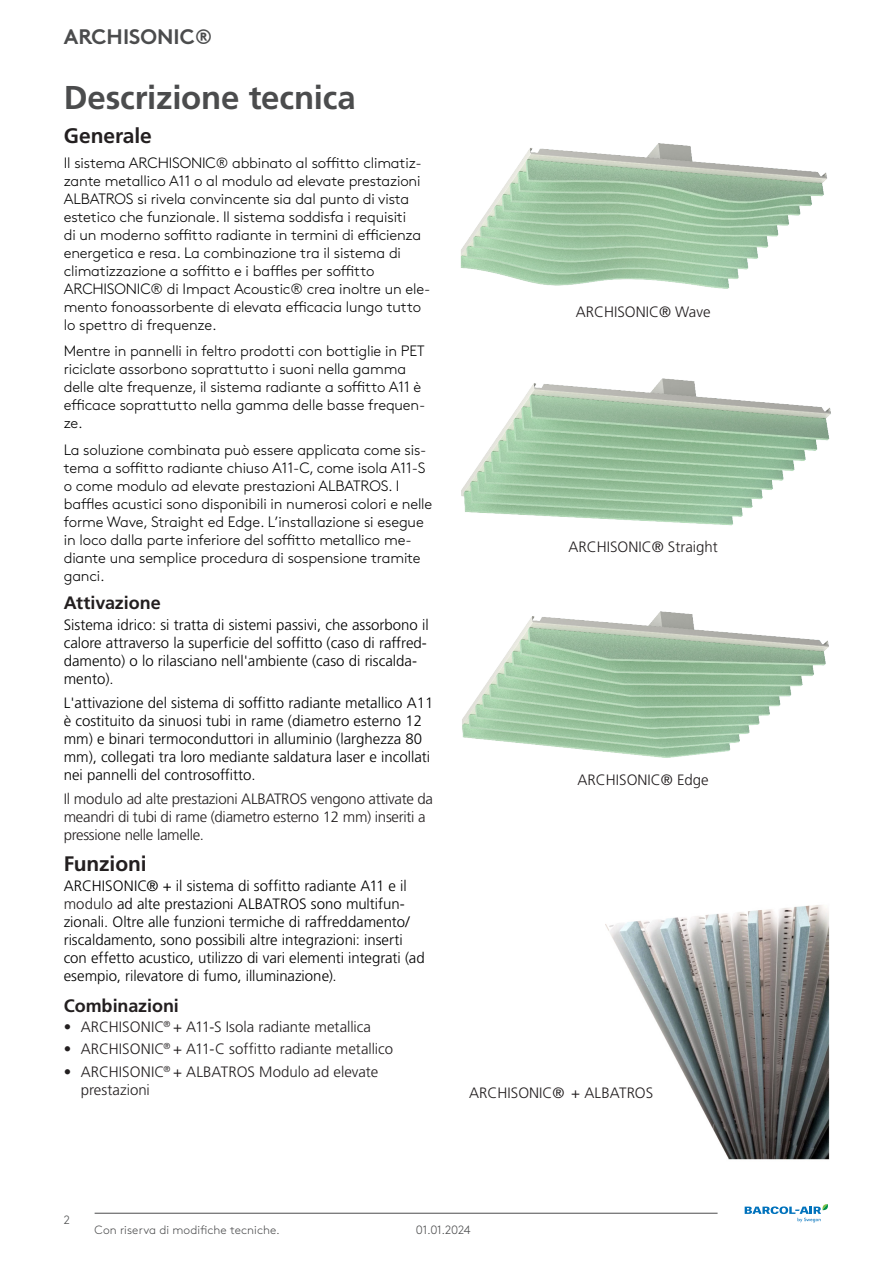
<style>
.page{position:relative;width:893px;height:1263px;background:#fff}
.page>*{position:absolute;margin:0;border:0;box-sizing:border-box;transform-origin:0 0}
.t1{font:700 33px "Frutiger LT Pro";letter-spacing:-.005em;color:#4b4c4d}
.t2{font:700 21px "Frutiger LT Pro";letter-spacing:-.005em;color:#231f20}
.t3{font:700 21px "Swegon Brown";color:#4b4c4d}
.t4{font:700 18px "Frutiger LT Pro";letter-spacing:-.005em;color:#231f20}
.t5{font:300 15px/18px "Swegon Brown";letter-spacing:-.01em;color:#000001}
.t6{font:300 15px/18px "Frutiger LT Pro";color:#000001}
.t7{font:300 15px/18px "Frutiger LT Pro";letter-spacing:-.005em;color:#231f20}
.t8{font:300 12px "Swegon Brown";letter-spacing:.005em;color:#4b4c4d}
.s1{color:#231f20}
</style>
<div class="page">
<hr style="left:95px;top:1213px;width:623px;height:1px;background:#4b4c4d">
<svg style="left:745px;top:1204px;width:83px;height:18px"></svg>
<img style="left:462px;top:611px;width:367px;height:147px">
<img style="left:461px;top:378px;width:370px;height:148px">
<img style="left:460px;top:143px;width:367px;height:146px">
<img style="left:605px;top:905px;width:224px;height:255px">
<h2 class="t3" style="left:64px;top:20px;width:150px">ARCHISONIC®</h2>
<h1 class="t1" style="left:64px;top:77px;width:294px">Descrizione tecnica</h1>
<h2 class="t2" style="left:64px;top:124px;width:90px">Generale</h2>
<p class="t5" style="left:64px;top:152px;width:368px">Il sistema ARCHISONIC® abbinato al soffitto climatiz&shy;zante metallico A11 o al modulo ad elevate prestazioni ALBATROS si rivela convincente sia dal punto di vista estetico che funzionale. Il sistema soddisfa i requisiti<br>di un moderno soffitto radiante in termini di efficienza energetica e resa. La combinazione tra il sistema di climatizzazione a soffitto e i baffles per soffitto ARCHISONIC® di Impact Acoustic® crea inoltre un ele&shy;mento fonoassorbente di elevata efficacia lungo tutto lo spettro di frequenze.</p>
<p class="t5" style="left:64px;top:341px;width:363px">Mentre in pannelli in feltro prodotti con bottiglie in PET riciclate assorbono soprattutto i suoni nella gamma delle alte frequenze, il sistema radiante a soffitto A11 è efficace soprattutto nella gamma delle basse frequen&shy;ze.</p>
<p class="t5" style="left:64px;top:439px;width:370px">La soluzione combinata può essere applicata come sis&shy;tema a soffitto radiante chiuso A11-C, come isola A11-S o come modulo ad elevate prestazioni ALBATROS. I baffles acustici sono disponibili in numerosi colori e nelle forme Wave, Straight ed Edge. L’installazione si esegue in loco dalla parte inferiore del soffitto metallico me&shy;diante una semplice procedura di sospensione tramite ganci.</p>
<p class="t4" style="left:64px;top:592px;width:98px">Attivazione</p>
<p class="t6" style="left:64px;top:615px;width:367px">Sistema idrico: si tratta di sistemi passivi, che assorbono il calore attraverso la superficie del soffitto (caso di raffred&shy;damento) o lo rilasciano nell'ambiente (caso di riscalda&shy;mento).</p>
<p class="t6" style="left:64px;top:694px;width:371px">L'attivazione del sistema di soffitto radiante metallico A11 è costituito da sinuosi tubi in rame (diametro esterno 12 mm) e binari termoconduttori in alluminio (larghezza 80 mm), collegati tra loro mediante saldatura laser e incollati nei pannelli del controsoffitto.</p>
<p class="t7" style="left:64px;top:790px;width:371px">Il modulo ad alte prestazioni ALBATROS vengono attivate da meandri di tubi di rame (diametro esterno 12 mm) inseriti a pressione nelle lamelle.</p>
<h2 class="t2" style="left:64px;top:851px;width:84px">Funzioni</h2>
<p class="t6" style="left:64px;top:877px;width:362px">ARCHISONIC® + il sistema di soffitto radiante A11 e il <span class="s1">modulo</span> ad alte prestazioni ALBATROS sono multifun&shy;zionali. Oltre alle funzioni termiche di raffreddamento/ riscaldamento, sono possibili altre integrazioni: inserti con effetto acustico, utilizzo di vari elementi integrati (ad esempio, rilevatore di fumo, illuminazione).</p>
<p class="t4" style="left:64px;top:995px;width:117px">Combinazioni</p>
<p class="t7" style="left:64px;top:1018px;width:309px">• ARCHISONIC<sup>®</sup> + A11-S Isola radiante metallica</p>
<p class="t7" style="left:64px;top:1040px;width:331px">• ARCHISONIC<sup>®</sup> + A11-C soffitto radiante metallico</p>
<p class="t7" style="left:81px;top:1062px;width:299px;text-indent:-17px">• ARCHISONIC<sup>®</sup> + ALBATROS Modulo ad elevate prestazioni</p>
<p class="t7" style="left:576px;top:302px;width:136px">ARCHISONIC® Wave</p>
<p class="t7" style="left:568px;top:538px;width:151px">ARCHISONIC® Straight</p>
<p class="t7" style="left:578px;top:771px;width:133px">ARCHISONIC® Edge</p>
<p class="t7" style="left:469px;top:1084px;width:186px">ARCHISONIC® + ALBATROS</p>
<p class="t8" style="left:64px;top:1211px;width:8px">2</p>
<p class="t8" style="left:95px;top:1221px;width:187px">Con riserva di modifiche tecniche.</p>
<p class="t8" style="left:416px;top:1221px;width:56px">01.01.2024</p>
</div>
